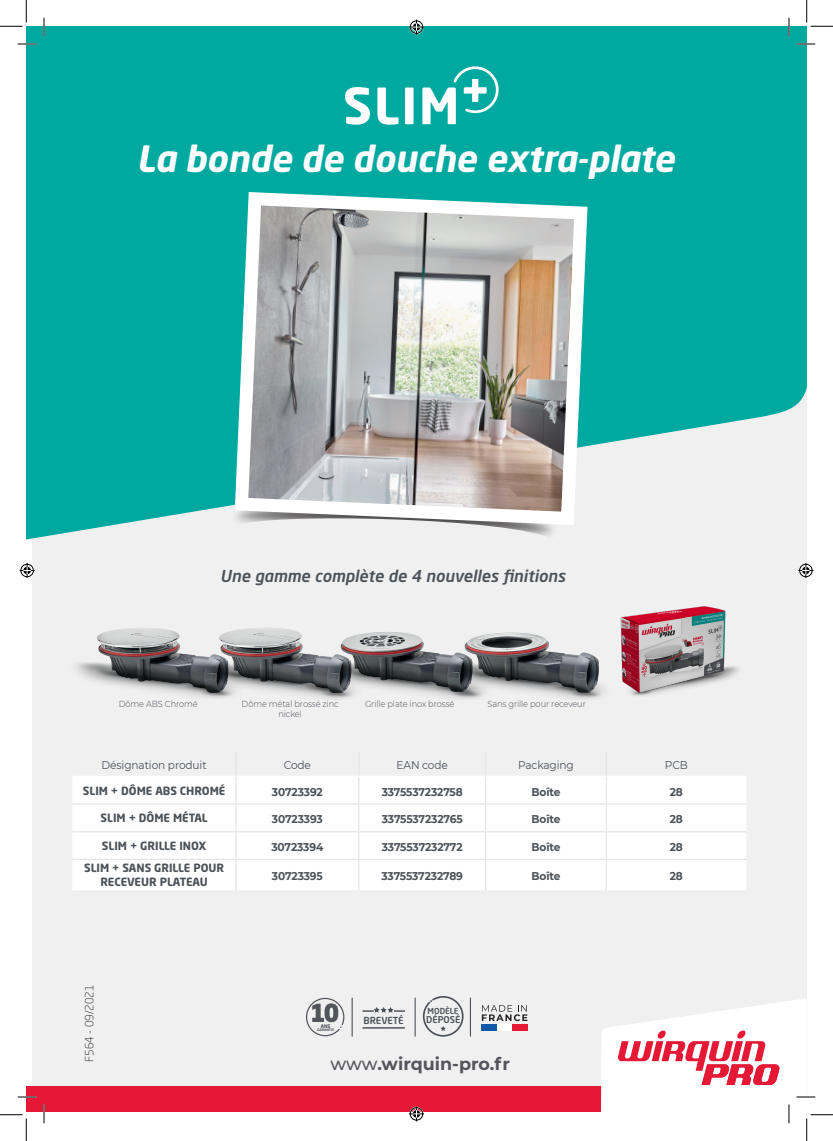
<style>
.page{position:relative;width:833px;height:1141px;background:#fff}
.page>*{position:absolute;margin:0;border:0;box-sizing:border-box;transform-origin:0 0}
.t1{font:italic 700 35.75px "Neo Sans Pro";color:#fff}
.t2{font:700 17.5px "Montserrat";color:#54555a}
.t3{font:italic 500 16.25px "Neo Sans Pro";color:#4c5258}
.t4{font:700 11.25px "Montserrat";letter-spacing:-.01em;color:#4c5258;scale:.94 1}
.t5{font:700 11.25px/13.5px "Neo Sans Pro";color:#4c5258;text-align:center}
.t6{font:11.25px "Montserrat";letter-spacing:-.01em;color:#4c5258;scale:.94 1}
.t7{font:300 11.25px "Neo Sans Pro";color:#231f20}
.t8{font:500 9.62px "Neo Sans Pro";letter-spacing:-.01em;color:#4b5056}
.t9{font:500 9.25px "Neo Sans Pro";color:#4b5056}
.t10{font:300 8.75px/10.5px "Montserrat";letter-spacing:-.01em;color:#4c5258;text-align:center;scale:.94 1}
.t11{font:500 8.25px "Neo Sans Pro";color:#4b5056}
.t12{font:700 5px "Neo Sans Pro";color:#52555b}
.t13{font:700 3.5px "Neo Sans Pro";color:#52555b}
.s1{font-weight:500}
</style>
<div class="page">
<div style="left:32px;top:335px;width:774px;height:764px;background:#f0f0f1"></div>
<svg style="left:26px;top:26px;width:780px;height:514px;background:#19b0a8"></svg>
<div style="left:26px;top:1086px;width:762px;height:26px;background:#e51836"></div>
<div style="left:73px;top:777px;width:673px;height:113px;background:#fff"></div>
<hr style="left:484px;top:751px;width:2px;height:24px;background:#e6e4e4">
<hr style="left:484px;top:777px;width:2px;height:26px;background:#e6e4e4">
<hr style="left:72px;top:803px;width:164px;height:1px;background:#e6e4e4">
<hr style="left:236px;top:803px;width:122px;height:1px;background:#e6e4e4">
<hr style="left:358px;top:803px;width:127px;height:1px;background:#e6e4e4">
<hr style="left:485px;top:803px;width:121px;height:1px;background:#e6e4e4">
<hr style="left:484px;top:804px;width:2px;height:27px;background:#e6e4e4">
<hr style="left:606px;top:803px;width:140px;height:1px;background:#e6e4e4">
<hr style="left:72px;top:831px;width:164px;height:1px;background:#e6e4e4">
<hr style="left:236px;top:831px;width:122px;height:1px;background:#e6e4e4">
<svg style="left:235px;top:777px;width:1px;height:81px"></svg>
<hr style="left:358px;top:831px;width:127px;height:1px;background:#e6e4e4">
<svg style="left:358px;top:752px;width:1px;height:106px"></svg>
<hr style="left:485px;top:831px;width:121px;height:1px;background:#e6e4e4">
<hr style="left:484px;top:832px;width:2px;height:26px;background:#e6e4e4">
<hr style="left:606px;top:831px;width:140px;height:1px;background:#e6e4e4">
<svg style="left:605px;top:777px;width:1px;height:81px"></svg>
<hr style="left:72px;top:858px;width:164px;height:2px;background:#e6e4e4">
<hr style="left:236px;top:858px;width:122px;height:2px;background:#e6e4e4">
<hr style="left:235px;top:860px;width:1px;height:30px;background:#e6e4e4">
<hr style="left:358px;top:858px;width:127px;height:2px;background:#e6e4e4">
<hr style="left:358px;top:860px;width:1px;height:30px;background:#e6e4e4">
<hr style="left:485px;top:858px;width:121px;height:2px;background:#e6e4e4">
<hr style="left:484px;top:860px;width:2px;height:30px;background:#e6e4e4">
<hr style="left:606px;top:858px;width:140px;height:2px;background:#e6e4e4">
<hr style="left:605px;top:860px;width:1px;height:30px;background:#e6e4e4">
<hr style="left:72px;top:775px;width:164px;height:2px;background:#fff">
<hr style="left:236px;top:775px;width:122px;height:2px;background:#fff">
<hr style="left:358px;top:775px;width:127px;height:2px;background:#fff">
<hr style="left:485px;top:775px;width:121px;height:2px;background:#fff">
<hr style="left:606px;top:775px;width:140px;height:2px;background:#fff">
<svg style="left:237px;top:531px;width:315px;height:8px"></svg>
<svg style="left:228px;top:185px;width:366px;height:346px"></svg>
<div style="left:405px;top:87px;width:8px;height:37px;background:#fff"></div>
<svg style="left:345px;top:87px;width:25px;height:38px"></svg>
<svg style="left:377px;top:87px;width:21px;height:38px"></svg>
<svg style="left:422px;top:63px;width:77px;height:61px"></svg>
<hr style="left:351px;top:997px;width:1px;height:39px;background:#4c5258">
<hr style="left:414px;top:997px;width:1px;height:39px;background:#4c5258">
<hr style="left:469px;top:997px;width:1px;height:39px;background:#4c5258">
<hr style="left:362px;top:1027px;width:43px;height:1px;background:#4b5056">
<svg style="left:362px;top:1007px;width:43px;height:5px"></svg>
<svg style="left:422px;top:996px;width:41px;height:40px"></svg>
<div style="left:481px;top:1023px;width:15px;height:7px;background:#1157a7"></div>
<div style="left:496px;top:1023px;width:16px;height:7px;background:#fff"></div>
<div style="left:512px;top:1023px;width:15px;height:7px;background:#e51836"></div>
<svg style="left:481px;top:1005px;width:46px;height:15px"></svg>
<svg style="left:306px;top:997px;width:38px;height:39px"></svg>
<img style="left:76px;top:628px;width:107px;height:66px">
<img style="left:183px;top:628px;width:129px;height:70px">
<img style="left:312px;top:632px;width:119px;height:67px">
<img style="left:431px;top:632px;width:174px;height:67px">
<img style="left:620px;top:606px;width:112px;height:91px">
<svg style="left:18px;top:43px;width:18px;height:2px"></svg>
<svg style="left:796px;top:43px;width:18px;height:2px"></svg>
<svg style="left:18px;top:1096px;width:18px;height:1px"></svg>
<svg style="left:43px;top:18px;width:2px;height:18px"></svg>
<svg style="left:43px;top:1104px;width:2px;height:19px"></svg>
<svg style="left:787px;top:18px;width:2px;height:18px"></svg>
<svg style="left:0;top:0;width:27px;height:27px"></svg>
<svg style="left:0;top:1114px;width:27px;height:26px"></svg>
<svg style="left:806px;top:0;width:26px;height:27px"></svg>
<svg style="left:601px;top:997px;width:231px;height:143px"></svg>
<svg style="left:409px;top:20px;width:15px;height:15px"></svg>
<svg style="left:409px;top:1106px;width:15px;height:15px"></svg>
<svg style="left:20px;top:563px;width:15px;height:15px"></svg>
<svg style="left:798px;top:563px;width:14px;height:15px"></svg>
<h1 class="t1" style="left:136px;top:136px;width:539px">La bonde de douche extra-plate</h1>
<h3 class="t3" style="left:220px;top:565px;width:346px">Une gamme complète de 4 nouvelles finitions</h3>
<p class="t10" style="left:119px;top:698px;width:85px">Dôme ABS Chromé</p>
<p class="t10" style="left:241px;top:698px;width:105px">Dôme métal brossé zinc nickel</p>
<p class="t10" style="left:365px;top:698px;width:96px">Grille plate inox brossé</p>
<p class="t10" style="left:487px;top:698px;width:106px">Sans grille pour receveur</p>
<p class="t6" style="left:102px;top:757px;width:113px">Désignation produit</p>
<p class="t6" style="left:283px;top:757px;width:30px">Code</p>
<p class="t6" style="left:396px;top:757px;width:56px">EAN code</p>
<p class="t6" style="left:517px;top:757px;width:61px">Packaging</p>
<p class="t6" style="left:664px;top:757px;width:26px">PCB</p>
<p class="t5" style="left:83px;top:783px;width:144px">SLIM + DÔME ABS CHROMÉ</p>
<p class="t4" style="left:272px;top:783px;width:56px">30723392</p>
<p class="t4" style="left:381px;top:783px;width:88px">3375537232758</p>
<p class="t4" style="left:531px;top:783px;width:32px">Boîte</p>
<p class="t4" style="left:669px;top:783px;width:15px">28</p>
<p class="t5" style="left:100px;top:810px;width:109px">SLIM + DÔME MÉTAL</p>
<p class="t4" style="left:272px;top:811px;width:56px">30723393</p>
<p class="t4" style="left:381px;top:811px;width:87px">3375537232765</p>
<p class="t4" style="left:531px;top:811px;width:32px">Boîte</p>
<p class="t4" style="left:669px;top:811px;width:15px">28</p>
<p class="t5" style="left:102px;top:838px;width:106px">SLIM + GRILLE INOX</p>
<p class="t4" style="left:271px;top:838px;width:57px">30723394</p>
<p class="t4" style="left:381px;top:838px;width:87px">3375537232772</p>
<p class="t4" style="left:531px;top:838px;width:32px">Boîte</p>
<p class="t4" style="left:669px;top:838px;width:15px">28</p>
<p class="t5" style="left:84px;top:861px;width:141px">SLIM + SANS GRILLE POUR<br>RECEVEUR PLATEAU</p>
<p class="t4" style="left:272px;top:868px;width:56px">30723395</p>
<p class="t4" style="left:381px;top:868px;width:88px">3375537232789</p>
<p class="t4" style="left:531px;top:868px;width:32px">Boîte</p>
<p class="t4" style="left:669px;top:868px;width:15px">28</p>
<p class="t7" style="left:83px;top:1061px;width:78px;rotate:-90deg">F564 - 09/2021</p>
<p class="t12" style="left:320px;top:1022px;width:11px">ANS</p>
<p class="t13" style="left:317px;top:1027px;width:18px">GARANTIE</p>
<p class="t8" style="left:363px;top:1013px;width:42px">BREVETÉ</p>
<p class="t11" style="left:427px;top:1005px;width:33px">MODÈLE</p>
<p class="t9" style="left:426px;top:1013px;width:36px">DÉPOSÉ</p>
<h2 class="t2" style="left:330px;top:1051px;width:181px"><span class="s1">www</span>.wirquin-pro.fr</h2>
</div>
